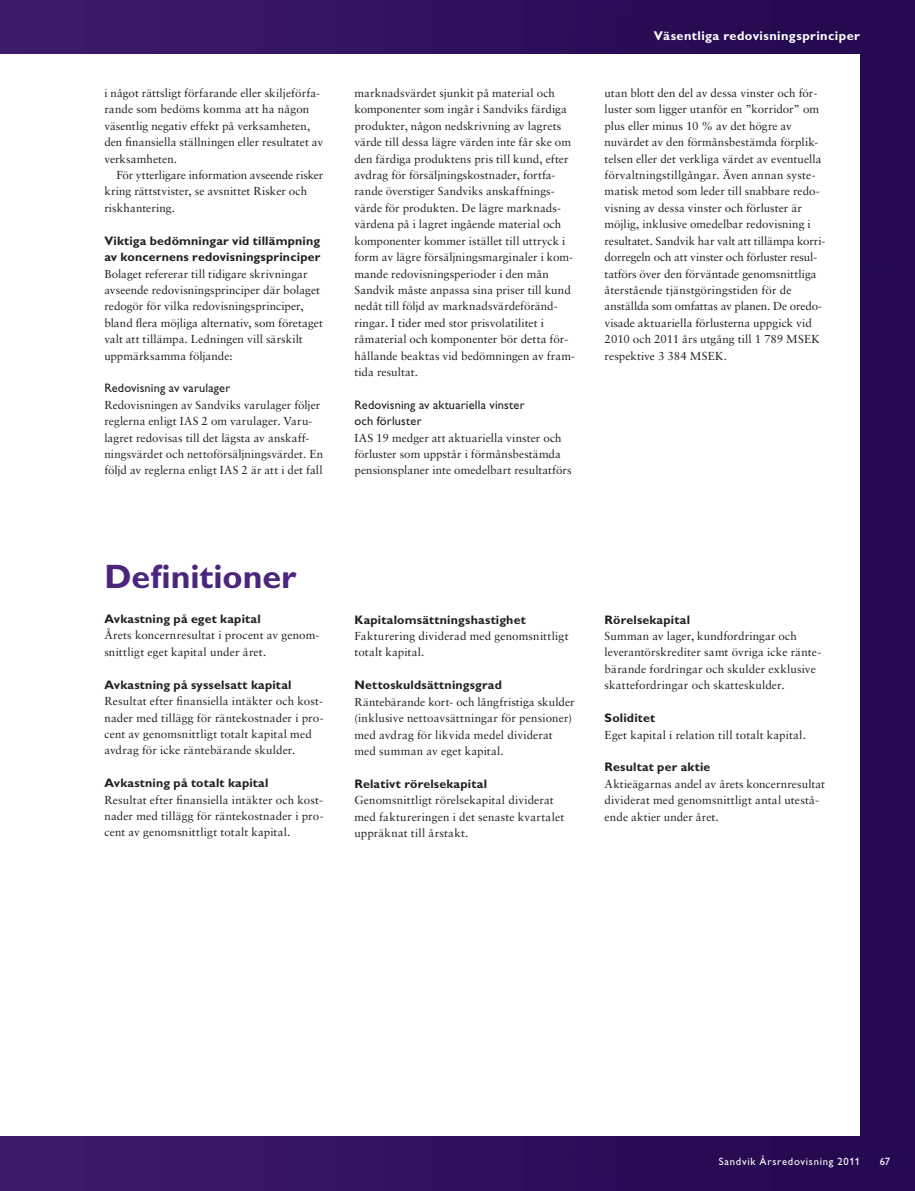
<style>
.page{position:relative;width:915px;height:1191px;background:#fff}
.page>*{position:absolute;margin:0;border:0;box-sizing:border-box;transform-origin:0 0}
.t1{font:700 33.9px "Gill Alt One";letter-spacing:-.005em;color:#4a277d}
.t2{font:700 12.75px "Gill Alt One";letter-spacing:.035em;color:#fff}
.t3{font:700 12.45px/16.4px "Gill Alt One";letter-spacing:.015em;color:#231f20}
.t4{font:12.45px/16.4px "Gill Alt One";letter-spacing:.015em;color:#231f20}
.t5{font:11.55px/16.4px "Sabon";letter-spacing:.005em;color:#231f20}
.t6{font:10.65px "Gill Alt One";letter-spacing:.07em;color:#fff}
</style>
<div class="page">
<img style="left:0;top:0;width:914px;height:1190px">
<div style="left:0;top:55px;width:859px;height:1081px;background:#fff"></div>
<p class="t5" style="left:104px;top:86px;width:220px">i något rättsligt förfarande eller skiljeförfa&shy;rande som bedöms komma att ha någon väsentlig negativ effekt på verksamheten, den finansiella ställningen eller resultatet av verksamheten.</p>
<p class="t5" style="left:104px;top:168px;width:220px;text-indent:12px">För ytterligare information avseende risker kring rättstvister, se avsnittet Risker och riskhantering.</p>
<p class="t3" style="left:104px;top:234px;width:217px">Viktiga bedömningar vid tillämpning av koncernens redovisningsprinciper</p>
<p class="t5" style="left:104px;top:266px;width:220px">Bolaget refererar till tidigare skrivningar avseende redovisningsprinciper där bolaget redogör för vilka redovisningsprinciper, bland flera möjliga alternativ, som företaget valt att tillämpa. Ledningen vill särskilt uppmärksamma följande:</p>
<p class="t4" style="left:104px;top:381px;width:127px">Redovisning av varulager</p>
<p class="t5" style="left:104px;top:397px;width:220px">Redovisningen av Sandviks varulager följer reglerna enligt IAS 2 om varulager. Varu&shy;lagret redovisas till det lägsta av anskaff&shy;ningsvärdet och nettoförsäljningsvärdet. En följd av reglerna enligt IAS 2 är att i det fall</p>
<p class="t5" style="left:354px;top:86px;width:222px">marknadsvärdet sjunkit på material och komponenter som ingår i Sandviks färdiga produkter, någon nedskrivning av lagrets värde till dessa lägre värden inte får ske om den färdiga produktens pris till kund, efter avdrag för försäljningskostnader, fortfa&shy;rande överstiger Sandviks anskaffnings&shy;värde för produkten. De lägre marknads&shy;värdena på i lagret ingående material och komponenter kommer istället till uttryck i form av lägre försäljningsmarginaler i kom&shy;mande redovisningsperioder i den mån Sandvik måste anpassa sina priser till kund nedåt till följd av marknadsvärdeföränd&shy;ringar. I tider med stor prisvolatilitet i råmaterial och komponenter bör detta för&shy;hållande beaktas vid bedömningen av fram&shy;tida resultat.</p>
<p class="t4" style="left:354px;top:398px;width:172px">Redovisning av aktuariella vinster och förluster</p>
<p class="t5" style="left:354px;top:430px;width:218px">IAS 19 medger att aktuariella vinster och förluster som uppstår i förmånsbestämda pensionsplaner inte omedelbart resultatförs</p>
<p class="t2" style="left:653px;top:31px;width:207px">Väsentliga redovisningsprinciper</p>
<p class="t5" style="left:604px;top:86px;width:222px">utan blott den del av dessa vinster och för&shy;luster som ligger utanför en ”korridor” om plus eller minus 10 % av det högre av nuvärdet av den förmånsbestämda förplik&shy;telsen eller det verkliga värdet av eventuella förvaltningstillgångar. Även annan syste&shy;matisk metod som leder till snabbare redo&shy;visning av dessa vinster och förluster är möjlig, inklusive omedelbar redovisning i resultatet. Sandvik har valt att tillämpa korri&shy;dorregeln och att vinster och förluster resul&shy;tatförs över den förväntade genomsnittliga återstående tjänstgöringstiden för de anställda som omfattas av planen. De oredo&shy;visade aktuariella förlusterna uppgick vid 2010 och 2011 års utgång till 1 789 MSEK respektive 3 384 MSEK.</p>
<h1 class="t1" style="left:104px;top:563px;width:193px">Definitioner</h1>
<p class="t3" style="left:104px;top:612px;width:158px">Avkastning på eget kapital</p>
<p class="t5" style="left:104px;top:628px;width:216px">Årets koncernresultat i procent av genom&shy;snittligt eget kapital under året.</p>
<p class="t3" style="left:104px;top:677px;width:189px">Avkastning på sysselsatt kapital</p>
<p class="t5" style="left:104px;top:694px;width:221px">Resultat efter finansiella intäkter och kost&shy;nader med tillägg för räntekostnader i pro&shy;cent av genomsnittligt totalt kapital med avdrag för icke räntebärande skulder.</p>
<p class="t3" style="left:104px;top:776px;width:166px">Avkastning på totalt kapital</p>
<p class="t5" style="left:104px;top:792px;width:221px;text-align:justify">Resultat efter finansiella intäkter och kost&shy;nader med tillägg för räntekostnader i pro&shy;cent av genomsnittligt totalt kapital.</p>
<p class="t3" style="left:354px;top:612px;width:173px">Kapitalomsättningshastighet</p>
<p class="t5" style="left:354px;top:629px;width:215px">Fakturering dividerad med genom snittligt totalt kapital.</p>
<p class="t3" style="left:354px;top:678px;width:149px">Nettoskuldsättningsgrad</p>
<p class="t5" style="left:354px;top:694px;width:221px">Räntebärande kort- och långfristiga skulder (inklusive nettoavsättningar för pensioner) med avdrag för likvida medel dividerat med summan av eget kapital.</p>
<p class="t3" style="left:354px;top:776px;width:134px">Relativt rörelsekapital</p>
<p class="t5" style="left:354px;top:793px;width:211px">Genomsnittligt rörelsekapital dividerat med faktureringen i det senaste kvartalet uppräknat till årstakt.</p>
<p class="t3" style="left:604px;top:612px;width:87px">Rörelsekapital</p>
<p class="t5" style="left:604px;top:629px;width:218px">Summan av lager, kundfordringar och leverantörskrediter samt övriga icke ränte&shy;bärande fordringar och skulder exklusive skattefordringar och skatteskulder.</p>
<p class="t3" style="left:604px;top:711px;width:52px">Soliditet</p>
<p class="t5" style="left:604px;top:727px;width:203px">Eget kapital i relation till totalt kapital.</p>
<p class="t3" style="left:604px;top:760px;width:107px">Resultat per aktie</p>
<p class="t5" style="left:604px;top:776px;width:222px">Aktieägarnas andel av årets koncernresultat dividerat med genomsnittligt antal utestå&shy;ende aktier under året.</p>
<p class="t6" style="left:718px;top:1157px;width:143px">Sandvik Årsredovisning 2011</p>
<p class="t6" style="left:879px;top:1157px;width:12px">67</p>
</div>
